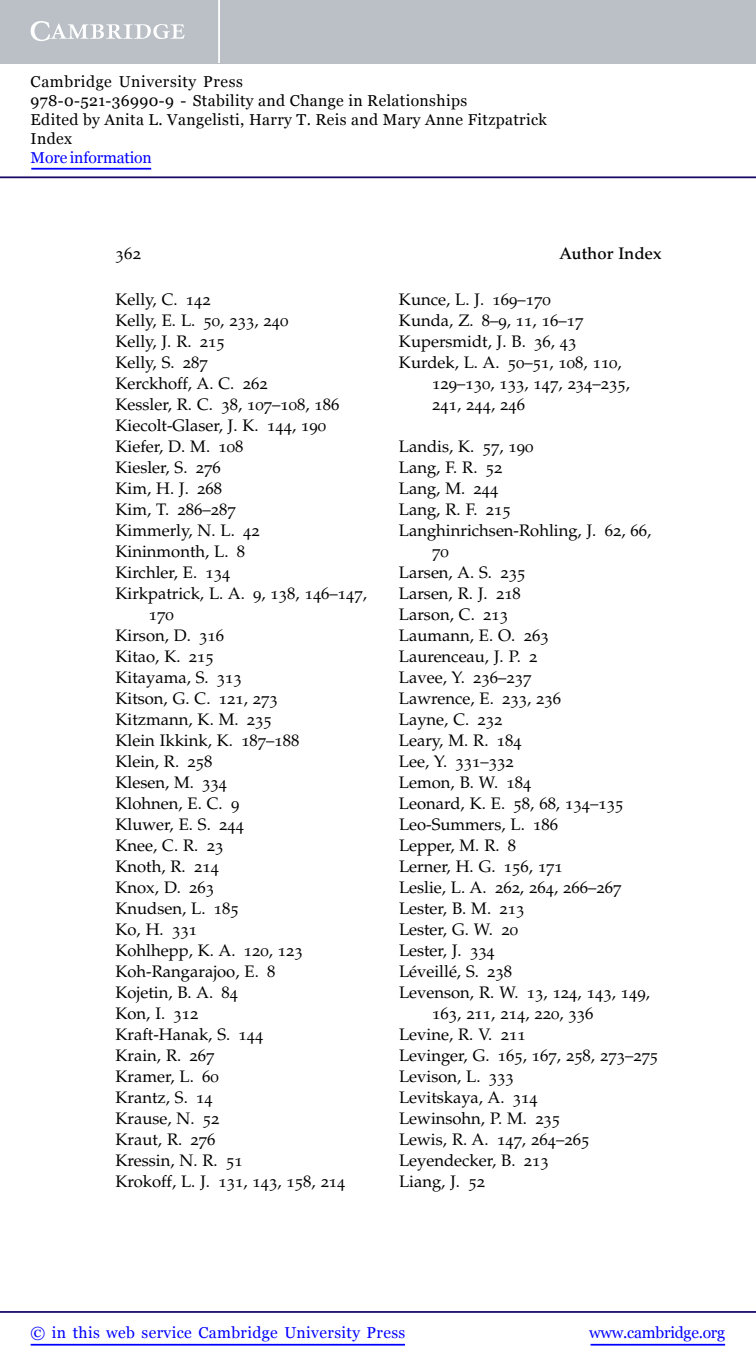
<style>
.page{position:relative;width:756px;height:1371px;background:#fff}
.page>*{position:absolute;margin:0;border:0;box-sizing:border-box;transform-origin:0 0}
.t1{font:16.62px "Palatino";color:#000}
.t2{font:16.62px "Palatino SC";color:#000}
.t3{font:500 16.62px "Palatino";color:#000}
.t4{font:15.75px/18.9px "Georgia";letter-spacing:.025em;color:#000}
.t5{font:15.75px "Georgia";letter-spacing:.025em;color:#00f}
.t6{font:15.75px "Georgia";letter-spacing:-.015em;color:#00f}
.t7{font:15.75px "Georgia";letter-spacing:-.01em;color:#00f}
.s1{font-family:"Palatino SC"}
.s2{font-family:"Palatino"}
</style>
<div class="page">
<div style="left:0;top:0;width:756px;height:63px;background:#bac0c6"></div>
<svg style="left:31px;top:21px;width:154px;height:20px"></svg>
<hr style="left:218px;top:0;width:2px;height:63px;background:#fff">
<hr style="left:0;top:176px;width:756px;height:2px;background:#150666">
<hr style="left:591px;top:1343px;width:134px;height:2px;background:#00f">
<hr style="left:0;top:1310px;width:756px;height:2px;background:#150666">
<hr style="left:31px;top:1343px;width:374px;height:2px;background:#00f">
<hr style="left:31px;top:168px;width:120px;height:2px;background:#00f">
<p class="t4" style="left:31px;top:72px;width:518px">Cambridge University Press<br>978-0-521-36990-9 - Stability and Change in Relationships<br>Edited by Anita L. Vangelisti, Harry T. Reis and Mary Anne Fitzpatrick Index</p>
<p class="t7" style="left:31px;top:148px;width:123px">More information</p>
<p class="t2" style="left:116px;top:247px;width:27px">362</p>
<p class="t3" style="left:559px;top:247px;width:104px">Author Index</p>
<p class="t1" style="left:116px;top:292px;width:97px">Kelly, C. <span class="s1">142</span></p>
<p class="t1" style="left:116px;top:313px;width:174px">Kelly, E. L. <span class="s1">50</span>, <span class="s1">233</span>, <span class="s1">240</span></p>
<p class="t1" style="left:116px;top:334px;width:111px">Kelly, J. R. <span class="s1">215</span></p>
<p class="t1" style="left:116px;top:355px;width:94px">Kelly, S. <span class="s1">287</span></p>
<p class="t1" style="left:116px;top:376px;width:154px">Kerckhoff, A. C. <span class="s1">262</span></p>
<p class="t1" style="left:116px;top:397px;width:225px">Kessler, R. C. <span class="s1">38</span>, <span class="s1">107</span>–<span class="s1">108</span>, <span class="s1">186</span></p>
<p class="t1" style="left:116px;top:418px;width:212px">Kiecolt-Glaser, J. K. <span class="s1">144</span>, <span class="s1">190</span></p>
<p class="t1" style="left:115px;top:439px;width:129px">Kiefer, D. M. <span class="s1">108</span></p>
<p class="t1" style="left:115px;top:460px;width:107px">Kiesler, S. <span class="s1">276</span></p>
<p class="t1" style="left:115px;top:481px;width:108px">Kim, H. J. <span class="s1">268</span></p>
<p class="t1" style="left:115px;top:502px;width:122px">Kim, T. <span class="s1">286</span>–<span class="s1">287</span></p>
<p class="t1" style="left:115px;top:523px;width:146px">Kimmerly, N. L. <span class="s1">42</span></p>
<p class="t1" style="left:115px;top:544px;width:131px">Kininmonth, L. <span class="s1">8</span></p>
<p class="t1" style="left:115px;top:565px;width:117px">Kirchler, E. <span class="s1">134</span></p>
<p class="t1" style="left:115px;top:586px;width:253px">Kirkpatrick, L. A. <span class="s1">9</span>, <span class="s1">138</span>, <span class="s1">146</span>–<span class="s1">147</span>,</p>
<p class="t2" style="left:149px;top:607px;width:26px">170</p>
<p class="t1" style="left:115px;top:628px;width:110px">Kirson, D. <span class="s1">316</span></p>
<p class="t1" style="left:115px;top:649px;width:100px">Kitao, K. <span class="s1">215</span></p>
<p class="t1" style="left:115px;top:670px;width:128px">Kitayama, S. <span class="s1">313</span></p>
<p class="t1" style="left:115px;top:691px;width:164px">Kitson, G. C. <span class="s1">121</span>, <span class="s1">273</span></p>
<p class="t1" style="left:115px;top:712px;width:158px">Kitzmann, K. M. <span class="s1">235</span></p>
<p class="t1" style="left:115px;top:733px;width:186px">Klein Ikkink, K. <span class="s1">187</span>–<span class="s1">188</span></p>
<p class="t1" style="left:115px;top:754px;width:99px">Klein, R. <span class="s1">258</span></p>
<p class="t1" style="left:115px;top:775px;width:113px">Klesen, M. <span class="s1">334</span></p>
<p class="t1" style="left:115px;top:796px;width:125px">Klohnen, E. C. <span class="s1">9</span></p>
<p class="t1" style="left:115px;top:817px;width:130px">Kluwer, E. S. <span class="s1">244</span></p>
<p class="t1" style="left:115px;top:838px;width:109px">Knee, C. R. <span class="s1">23</span></p>
<p class="t1" style="left:115px;top:859px;width:105px">Knoth, R. <span class="s1">214</span></p>
<p class="t1" style="left:115px;top:880px;width:100px">Knox, D. <span class="s1">263</span></p>
<p class="t1" style="left:115px;top:901px;width:125px">Knudsen, L. <span class="s1">185</span></p>
<p class="t1" style="left:115px;top:922px;width:83px">Ko, H. <span class="s1">331</span></p>
<p class="t1" style="left:115px;top:943px;width:189px">Kohlhepp, K. A. <span class="s1">120</span>, <span class="s1">123</span></p>
<p class="t1" style="left:115px;top:964px;width:161px">Koh-Rangarajoo, E. <span class="s1">8</span></p>
<p class="t1" style="left:115px;top:985px;width:124px">Kojetin, B. A. <span class="s1">84</span></p>
<p class="t1" style="left:115px;top:1006px;width:84px">Kon, I. <span class="s1">312</span></p>
<p class="t1" style="left:115px;top:1027px;width:150px">Kraft-Hanak, S. <span class="s1">144</span></p>
<p class="t1" style="left:115px;top:1048px;width:101px">Krain, R. <span class="s1">267</span></p>
<p class="t1" style="left:116px;top:1069px;width:105px">Kramer, L. <span class="s1">60</span></p>
<p class="t1" style="left:116px;top:1090px;width:99px">Krantz, S. <span class="s1">14</span></p>
<p class="t1" style="left:116px;top:1111px;width:106px">Krause, N. <span class="s1">52</span></p>
<p class="t1" style="left:116px;top:1132px;width:102px">Kraut, R. <span class="s1">276</span></p>
<p class="t1" style="left:116px;top:1153px;width:129px">Kressin, N. R. <span class="s1">51</span></p>
<p class="t1" style="left:116px;top:1174px;width:232px">Krokoff, L. J. <span class="s1">131</span>, <span class="s1">143</span>, <span class="s1">158</span>, <span class="s1">214</span></p>
<p class="t1" style="left:399px;top:292px;width:153px">Kunce, L. J. <span class="s1">169</span>–<span class="s1">170</span></p>
<p class="t1" style="left:399px;top:313px;width:186px">Kunda, Z. <span class="s1">8</span>–<span class="s1">9</span>, <span class="s1">11</span>, <span class="s1">16</span>–<span class="s1">17</span></p>
<p class="t1" style="left:399px;top:334px;width:179px">Kupersmidt, J. B. <span class="s1">36</span>, <span class="s1">43</span></p>
<p class="t1" style="left:399px;top:355px;width:224px">Kurdek, L. A. <span class="s1">50</span>–<span class="s1">51</span>, <span class="s1">108</span>, <span class="s1">110</span>,</p>
<p class="t2" style="left:432px;top:376px;width:199px">129<span class="s2">–</span>130<span class="s2">,</span> 133<span class="s2">,</span> 147<span class="s2">,</span> 234<span class="s2">–</span>235<span class="s2">,</span></p>
<p class="t2" style="left:432px;top:397px;width:95px">241<span class="s2">,</span> 244<span class="s2">,</span> 246</p>
<p class="t1" style="left:399px;top:439px;width:136px">Landis, K. <span class="s1">57</span>, <span class="s1">190</span></p>
<p class="t1" style="left:399px;top:460px;width:105px">Lang, F. R. <span class="s1">52</span></p>
<p class="t1" style="left:399px;top:481px;width:101px">Lang, M. <span class="s1">244</span></p>
<p class="t1" style="left:399px;top:502px;width:113px">Lang, R. F. <span class="s1">215</span></p>
<p class="t1" style="left:399px;top:523px;width:254px">Langhinrichsen-Rohling, J. <span class="s1">62</span>, <span class="s1">66</span>,</p>
<p class="t2" style="left:432px;top:544px;width:18px">70</p>
<p class="t1" style="left:399px;top:565px;width:128px">Larsen, A. S. <span class="s1">235</span></p>
<p class="t1" style="left:399px;top:586px;width:124px">Larsen, R. J. <span class="s1">218</span></p>
<p class="t1" style="left:399px;top:607px;width:111px">Larson, C. <span class="s1">213</span></p>
<p class="t1" style="left:399px;top:628px;width:151px">Laumann, E. O. <span class="s1">263</span></p>
<p class="t1" style="left:399px;top:649px;width:140px">Laurenceau, J. P. <span class="s1">2</span></p>
<p class="t1" style="left:399px;top:670px;width:134px">Lavee, Y. <span class="s1">236</span>–<span class="s1">237</span></p>
<p class="t1" style="left:399px;top:691px;width:164px">Lawrence, E. <span class="s1">233</span>, <span class="s1">236</span></p>
<p class="t1" style="left:399px;top:712px;width:105px">Layne, C. <span class="s1">232</span></p>
<p class="t1" style="left:399px;top:733px;width:124px">Leary, M. R. <span class="s1">184</span></p>
<p class="t1" style="left:399px;top:754px;width:116px">Lee, Y. <span class="s1">331</span>–<span class="s1">332</span></p>
<p class="t1" style="left:399px;top:775px;width:134px">Lemon, B. W. <span class="s1">184</span></p>
<p class="t1" style="left:399px;top:796px;width:226px">Leonard, K. E. <span class="s1">58</span>, <span class="s1">68</span>, <span class="s1">134</span>–<span class="s1">135</span></p>
<p class="t1" style="left:399px;top:817px;width:161px">Leo-Summers, L. <span class="s1">186</span></p>
<p class="t1" style="left:399px;top:838px;width:119px">Lepper, M. R. <span class="s1">8</span></p>
<p class="t1" style="left:399px;top:859px;width:165px">Lerner, H. G. <span class="s1">156</span>, <span class="s1">171</span></p>
<p class="t1" style="left:399px;top:880px;width:224px">Leslie, L. A. <span class="s1">262</span>, <span class="s1">264</span>, <span class="s1">266</span>–<span class="s1">267</span></p>
<p class="t1" style="left:399px;top:901px;width:127px">Lester, B. M. <span class="s1">213</span></p>
<p class="t1" style="left:399px;top:922px;width:121px">Lester, G. W. <span class="s1">20</span></p>
<p class="t1" style="left:399px;top:943px;width:97px">Lester, J. <span class="s1">334</span></p>
<p class="t1" style="left:399px;top:964px;width:115px">Léveillé, S. <span class="s1">238</span></p>
<p class="t1" style="left:399px;top:985px;width:252px">Levenson, R. W. <span class="s1">13</span>, <span class="s1">124</span>, <span class="s1">143</span>, <span class="s1">149</span>,</p>
<p class="t2" style="left:432px;top:1006px;width:163px">163<span class="s2">,</span> 211<span class="s2">,</span> 214<span class="s2">,</span> 220<span class="s2">,</span> 336</p>
<p class="t1" style="left:399px;top:1027px;width:128px">Levine, R. V. <span class="s1">211</span></p>
<p class="t1" style="left:399px;top:1048px;width:261px">Levinger, G. <span class="s1">165</span>, <span class="s1">167</span>, <span class="s1">258</span>, <span class="s1">273</span>–<span class="s1">275</span></p>
<p class="t1" style="left:399px;top:1069px;width:116px">Levison, L. <span class="s1">333</span></p>
<p class="t1" style="left:399px;top:1090px;width:140px">Levitskaya, A. <span class="s1">314</span></p>
<p class="t1" style="left:399px;top:1111px;width:163px">Lewinsohn, P. M. <span class="s1">235</span></p>
<p class="t1" style="left:399px;top:1132px;width:192px">Lewis, R. A. <span class="s1">147</span>, <span class="s1">264</span>–<span class="s1">265</span></p>
<p class="t1" style="left:399px;top:1153px;width:151px">Leyendecker, B. <span class="s1">213</span></p>
<p class="t1" style="left:399px;top:1174px;width:87px">Liang, J. <span class="s1">52</span></p>
<p class="t5" style="left:31px;top:1322px;width:376px">© in this web service Cambridge University Press</p>
<p class="t6" style="left:589px;top:1322px;width:137px">www.cambridge.org</p>
</div>
